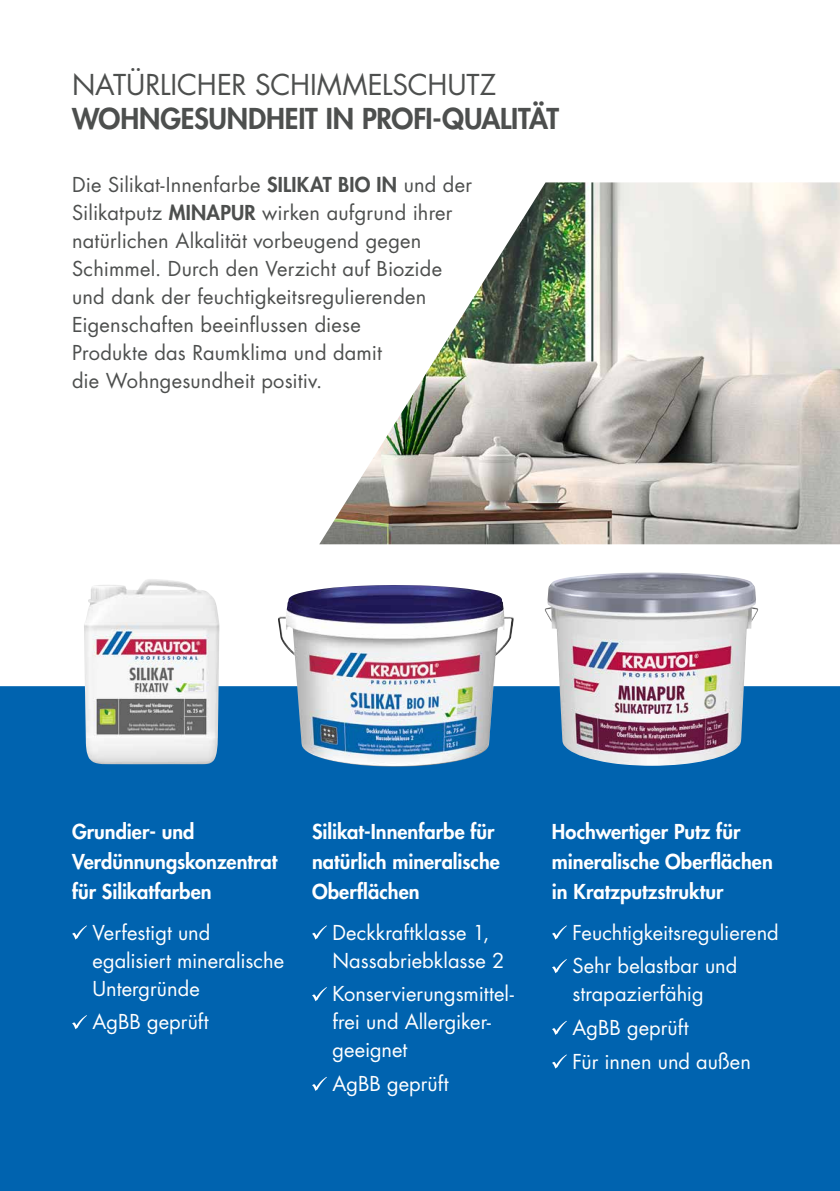
<style>
.page{position:relative;width:840px;height:1191px;background:#fff}
.page>*{position:absolute;margin:0;border:0;box-sizing:border-box;transform-origin:0 0}
.t1{font:800 28px "Futura Std";letter-spacing:-.005em;color:#4d4f4e}
.t2{font:28px "Futura Std";letter-spacing:-.005em;color:#4d4f4e}
.t3{font:20px/28px "Futura Std";letter-spacing:.01em;color:#4d4f4e}
.t4{font:20px/28px "Futura Std";color:#fff}
.t5{font:800 20px/30px "Futura Std";color:#fff}
.s1{font-weight:800}
</style>
<div class="page">
<div style="left:0;top:686px;width:839px;height:505px;background:#0063af"></div>
<img style="left:277px;top:585px;width:236px;height:181px">
<img style="left:544px;top:572px;width:213px;height:194px">
<svg style="left:72px;top:925px;width:15px;height:14px"></svg>
<svg style="left:72px;top:1015px;width:15px;height:14px"></svg>
<svg style="left:312px;top:925px;width:15px;height:14px"></svg>
<svg style="left:312px;top:987px;width:15px;height:14px"></svg>
<svg style="left:312px;top:1076px;width:15px;height:15px"></svg>
<svg style="left:552px;top:925px;width:14px;height:14px"></svg>
<svg style="left:552px;top:959px;width:14px;height:14px"></svg>
<svg style="left:552px;top:1021px;width:14px;height:14px"></svg>
<svg style="left:552px;top:1055px;width:14px;height:13px"></svg>
<img style="left:84px;top:579px;width:135px;height:185px">
<img style="left:319px;top:182px;width:520px;height:362px">
<h1 class="t2" style="left:72px;top:67px;width:425px">NATÜRLICHER SCHIMMELSCHUTZ</h1>
<h1 class="t1" style="left:72px;top:101px;width:488px">WOHNGESUNDHEIT IN PROFI-QUALITÄT</h1>
<p class="t3" style="left:72px;top:171px;width:401px">Die Silikat-Innenfarbe <span class="s1">SILIKAT BIO IN</span> und der Silikatputz <span class="s1">MINAPUR</span> wirken aufgrund ihrer natürlichen Alkalität vorbeugend gegen Schimmel. Durch den Verzicht auf Biozide und dank der feuchtigkeitsregulierenden Eigenschaften beeinflussen diese<br>Produkte das Raumklima und damit<br>die Wohngesundheit positiv.</p>
<p class="t5" style="left:72px;top:816px;width:206px">Grundier- und<br>Verdünnungskonzentrat für Silikatfarben</p>
<p class="t4" style="left:92px;top:918px;width:193px">Verfestigt und egalisiert mineralische<br>Untergründe</p>
<p class="t4" style="left:92px;top:1008px;width:118px">AgBB geprüft</p>
<p class="t5" style="left:312px;top:816px;width:189px">Silikat-Innenfarbe für natürlich mineralische<br>Oberflächen</p>
<p class="t5" style="left:551px;top:816px;width:222px">Hochwertiger Putz für mineralische Oberflächen in Kratzputzstruktur</p>
<p class="t4" style="left:332px;top:918px;width:173px">Deckkraftklasse 1,<br>Nassabriebklasse 2</p>
<p class="t4" style="left:332px;top:980px;width:183px">Konservierungsmittel&shy;frei und Allergiker&shy;geeignet</p>
<p class="t4" style="left:332px;top:1069px;width:118px">AgBB geprüft</p>
<p class="t4" style="left:572px;top:915px;width:208px;line-height:33.6px">Feuchtigkeitsregulierend<br>Sehr belastbar und</p>
<p class="t4" style="left:572px;top:977px;width:180px;line-height:33.6px">strapazierfähig<br>AgBB geprüft<br>Für innen und außen</p>
</div>
